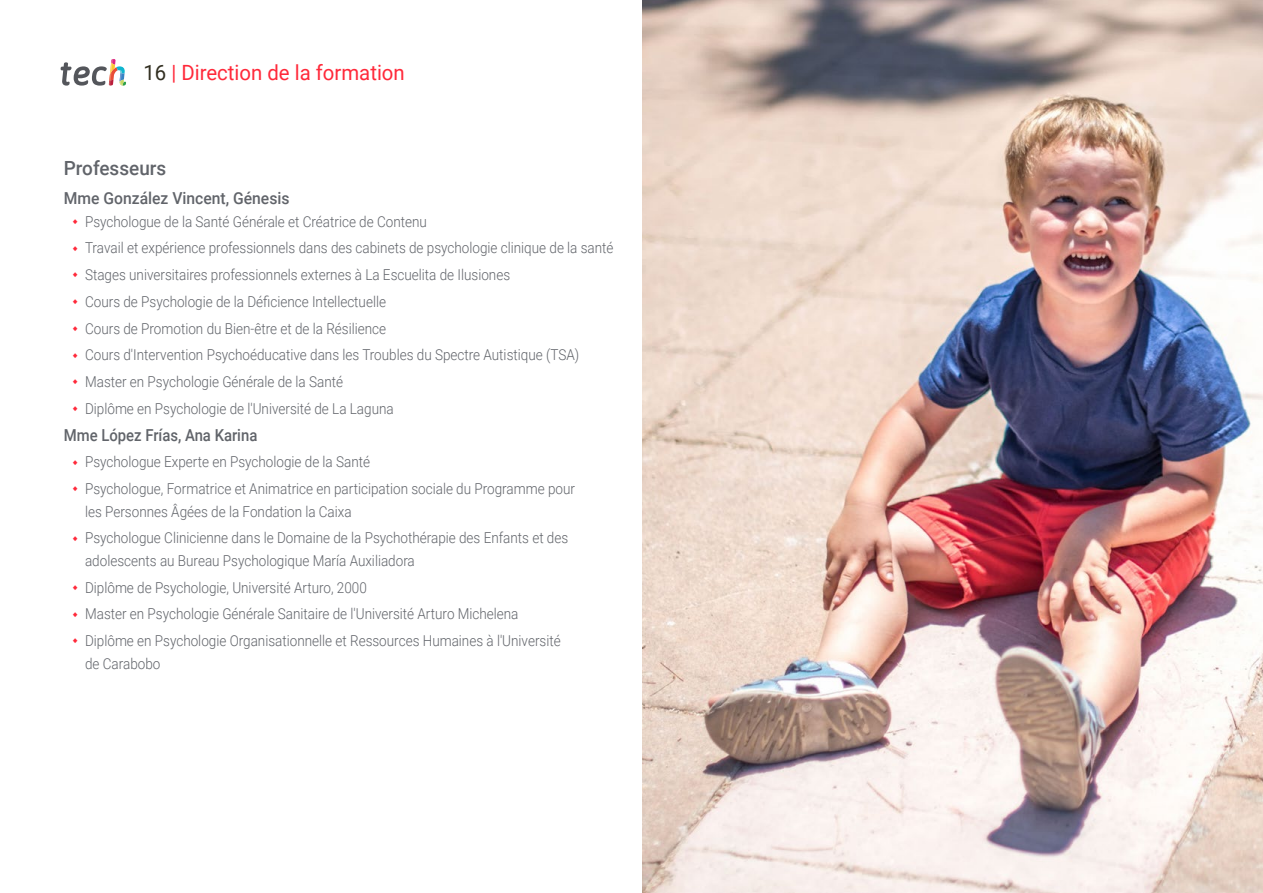
<style>
.page{position:relative;width:1263px;height:893px;background:#fff}
.page>*{position:absolute;margin:0;border:0;box-sizing:border-box;transform-origin:0 0}
.t1{font:21px "Roboto";color:#ff293a}
.t2{font:500 19.5px "Roboto";color:#61646a}
.t3{font:500 16.5px "Roboto";color:#61646a;scale:.95 1}
.t4{font:500 16.5px "Roboto";color:#61646a;scale:.9 1}
.t5{font:300 15px/26.7px "Roboto";color:#61646a;scale:.9 1}
.s1{color:#312e20}
</style>
<div class="page">
<img style="left:642px;top:0;width:621px;height:893px">
<svg style="left:61px;top:59px;width:65px;height:27px"></svg>
<h1 class="t1" style="left:144px;top:57px;width:263px"><span class="s1">16</span> | Direction de la formation</h1>
<h2 class="t2" style="left:64px;top:154px;width:104px">Professeurs</h2>
<p class="t3" style="left:64px;top:187px;width:239px">Mme González Vincent, Génesis</p>
<p class="t5" style="left:85px;top:207px;width:589px">Psychologue de la Santé Générale et Créatrice de Contenu<br>Travail et expérience professionnels dans des cabinets de psychologie clinique de la santé Stages universitaires professionnels externes à La Escuelita de Ilusiones<br>Cours de Psychologie de la Déficience Intellectuelle<br>Cours de Promotion du Bien-être et de la Résilience<br>Cours d'Intervention Psychoéducative dans les Troubles du Spectre Autistique (TSA)<br>Master en Psychologie Générale de la Santé<br>Diplôme en Psychologie de l'Université de La Laguna</p>
<p class="t4" style="left:64px;top:423px;width:217px">Mme López Frías, Ana Karina</p>
<p class="t5" style="left:85px;top:448px;width:546px">Psychologue Experte en Psychologie de la Santé<br>Psychologue, Formatrice et Animatrice en participation sociale du Programme pour</p>
<p class="t5" style="left:85px;top:497px;width:538px">les Personnes Âgées de la Fondation la Caixa<br>Psychologue Clinicienne dans le Domaine de la Psychothérapie des Enfants et des</p>
<p class="t5" style="left:85px;top:547px;width:530px">adolescents au Bureau Psychologique María Auxiliadora<br>Diplôme de Psychologie, Université Arturo, 2000<br>Master en Psychologie Générale Sanitaire de l'Université Arturo Michelena Diplôme en Psychologie Organisationnelle et Ressources Humaines à l'Université</p>
<p class="t5" style="left:85px;top:649px;width:85px">de Carabobo</p>
</div>
